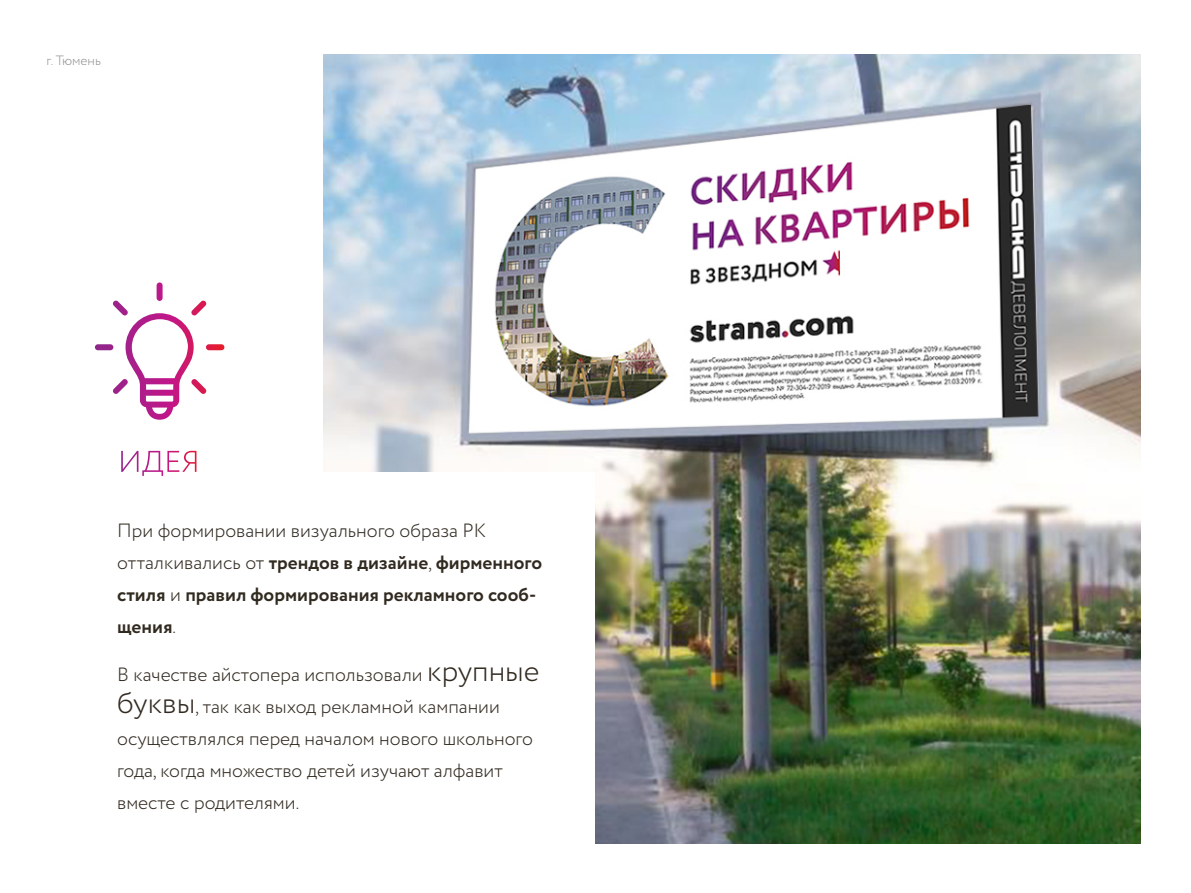
<style>
.page{position:relative;width:1191px;height:893px;background:#fff}
.page>*{position:absolute;margin:0;border:0;box-sizing:border-box;transform-origin:0 0}
.t1{font:300 19.2px/32px "Circe";color:#312a20}
.t2{font:700 19.2px/32px "Circe";color:#312a20}
.t3{font:300 13.5px "Circe";color:#959595}
.s1{font-weight:300}
.s2{font-size:30px}
</style>
<div class="page">
<img style="left:323px;top:54px;width:817px;height:789px">
<div style="left:57px;top:472px;width:538px;height:381px;background:#fff"></div>
<svg style="left:95px;top:282px;width:129px;height:138px"></svg>
<svg style="left:121px;top:451px;width:75px;height:25px"></svg>
<p class="t3" style="left:46px;top:52px;width:56px">г. Тюмень</p>
<p class="t2" style="left:117px;top:515px;width:426px"><span class="s1">При формировании визуального образа РК отталкивались от</span> трендов в дизайне<span class="s1">,</span> фирменного стиля <span class="s1">и</span> правил формирования рекламного сооб&shy;щения<span class="s1">.</span></p>
<p class="t1" style="left:117px;top:659px;width:424px">В качестве айстопера использовали <span class="s2">крупные буквы</span>, так как выход рекламной кампании осуществлялся перед началом нового школьного года, когда множество детей изучают алфавит вместе с родителями.</p>
</div>
